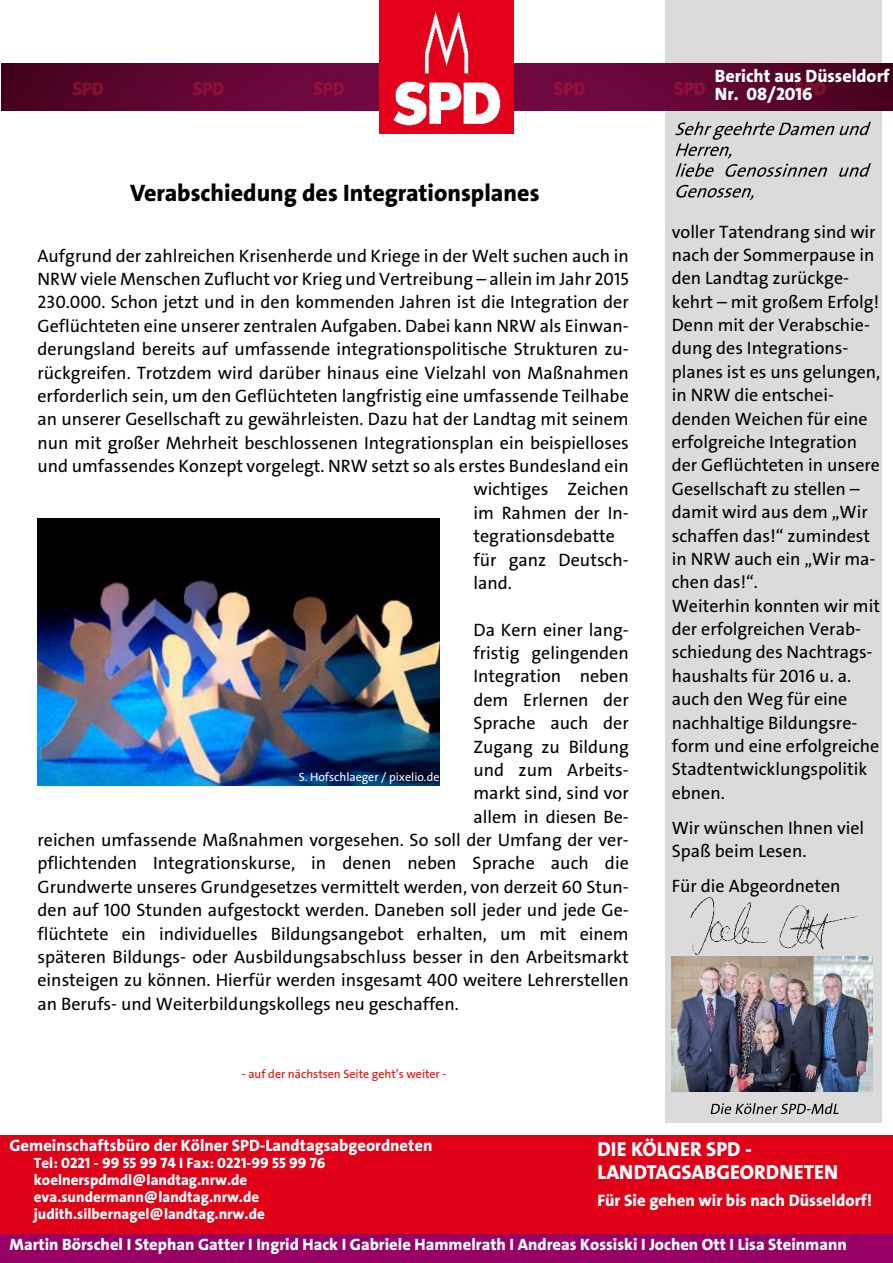
<style>
.page{position:relative;width:893px;height:1263px;background:#fff}
.page>*{position:absolute;margin:0;border:0;box-sizing:border-box;transform-origin:0 0}
.t1{font:24px "The Sans LP8 Ex Bld";color:#000}
.t2{font:20.4px/23.1px "The Sans LP8 Ex Bld";color:#fff}
.t3{font:18px/23.4px "The Sans LP5 Plain";color:#000}
.t4{font:18px/18px "The Sans LP8 Ex Bld";color:#fff}
.t5{font:16.65px "The Sans LP8 Ex Bld";color:#fff}
.t6{font:16.5px "The Sans LP8 Ex Bld";color:#fff}
.t7{font:15px/17.1px "The Sans LP8 Ex Bld";color:#fff}
.t8{font:12px "The Sans LP5 Plain";color:#f00}
.t9{font:12px "The Sans LP5 Plain";color:#fff}
</style>
<div class="page">
<div style="left:0;top:1136px;width:893px;height:98px;background:#e00018"></div>
<div style="left:0;top:1234px;width:893px;height:29px;background:#906"></div>
<div style="left:666px;top:0;width:216px;height:1123px;background:#dbdbdb"></div>
<svg style="left:675px;top:122px;width:196px;height:55px"></svg>
<svg style="left:676px;top:185px;width:78px;height:15px"></svg>
<img style="left:1px;top:64px;width:892px;height:46px">
<img style="left:380px;top:0;width:133px;height:133px">
<img style="left:671px;top:957px;width:201px;height:134px">
<img style="left:686px;top:897px;width:180px;height:66px">
<svg style="left:711px;top:1103px;width:128px;height:11px"></svg>
<img style="left:38px;top:518px;width:401px;height:268px">
<h1 class="t1" style="left:130px;top:183px;width:411px">Verabschiedung des Integrationsplanes</h1>
<p class="t3" style="left:38px;top:246px;width:593px">Aufgrund der zahlreichen Krisenherde und Kriege in der Welt suchen auch in</p>
<p class="t3" style="left:38px;top:269px;width:593px">NRW viele Menschen Zuflucht vor Krieg und Vertreibung – allein im Jahr 2015</p>
<p class="t3" style="left:38px;top:292px;width:593px">230.000. Schon jetzt und in den kommenden Jahren ist die Integration der</p>
<p class="t3" style="left:38px;top:316px;width:593px">Geflüchteten eine unserer zentralen Aufgaben. Dabei kann NRW als Einwan-</p>
<p class="t3" style="left:38px;top:339px;width:593px">derungsland bereits auf umfassende integrationspolitische Strukturen zu-</p>
<p class="t3" style="left:38px;top:362px;width:593px">rückgreifen. Trotzdem wird darüber hinaus eine Vielzahl von Maßnahmen</p>
<p class="t3" style="left:38px;top:386px;width:593px">erforderlich sein, um den Geflüchteten langfristig eine umfassende Teilhabe</p>
<p class="t3" style="left:38px;top:409px;width:593px">an unserer Gesellschaft zu gewährleisten. Dazu hat der Landtag mit seinem</p>
<p class="t3" style="left:38px;top:433px;width:593px">nun mit großer Mehrheit beschlossenen Integrationsplan ein beispielloses</p>
<p class="t3" style="left:38px;top:456px;width:593px">und umfassendes Konzept vorgelegt. NRW setzt so als erstes Bundesland ein</p>
<p class="t3" style="left:473px;top:479px;width:157px">wichtiges Zeichen</p>
<p class="t3" style="left:473px;top:503px;width:157px">im Rahmen der In-</p>
<p class="t3" style="left:473px;top:526px;width:143px">tegrationsdebatte</p>
<p class="t3" style="left:473px;top:549px;width:157px">für ganz Deutsch-</p>
<p class="t3" style="left:473px;top:573px;width:40px">land.</p>
<p class="t3" style="left:473px;top:620px;width:157px">Da Kern einer lang-</p>
<p class="t3" style="left:473px;top:643px;width:157px">fristig gelingenden</p>
<p class="t3" style="left:473px;top:666px;width:157px">Integration neben</p>
<p class="t3" style="left:473px;top:690px;width:157px">dem Erlernen der</p>
<p class="t3" style="left:473px;top:713px;width:157px">Sprache auch der</p>
<p class="t3" style="left:473px;top:736px;width:157px">Zugang zu Bildung</p>
<p class="t3" style="left:473px;top:760px;width:157px">und zum Arbeits-</p>
<p class="t3" style="left:473px;top:783px;width:157px">markt sind, sind vor</p>
<p class="t3" style="left:473px;top:807px;width:157px">allem in diesen Be-</p>
<p class="t3" style="left:38px;top:830px;width:593px">reichen umfassende Maßnahmen vorgesehen. So soll der Umfang der ver-</p>
<p class="t3" style="left:38px;top:853px;width:593px">pflichtenden Integrationskurse, in denen neben Sprache auch die</p>
<p class="t3" style="left:38px;top:877px;width:593px">Grundwerte unseres Grundgesetzes vermittelt werden, von derzeit 60 Stun-</p>
<p class="t3" style="left:38px;top:900px;width:593px">den auf 100 Stunden aufgestockt werden. Daneben soll jeder und jede Ge-</p>
<p class="t3" style="left:38px;top:923px;width:593px">flüchtete ein individuelles Bildungsangebot erhalten, um mit einem</p>
<p class="t3" style="left:38px;top:947px;width:593px">späteren Bildungs- oder Ausbildungsabschluss besser in den Arbeitsmarkt</p>
<p class="t3" style="left:38px;top:970px;width:593px">einsteigen zu können. Hierfür werden insgesamt 400 weitere Lehrerstellen</p>
<p class="t3" style="left:38px;top:994px;width:423px">an Berufs- und Weiterbildungskollegs neu geschaffen.</p>
<p class="t9" style="left:299px;top:772px;width:142px">S. Hofschlaeger / pixelio.de</p>
<p class="t8" style="left:242px;top:1069px;width:206px">- auf der nächstsen Seite geht’s weiter -</p>
<p class="t4" style="left:715px;top:68px;width:176px">Bericht aus Düsseldorf<br>Nr. 08/2016</p>
<p class="t3" style="left:672px;top:222px;width:210px">voller Tatendrang sind wir nach der Sommerpause in den Landtag zurückge&shy;kehrt – mit großem Erfolg!<br>Denn mit der Verabschie&shy;dung des Integrations&shy;planes ist es uns gelungen, in NRW die entschei&shy;denden Weichen für eine erfolgreiche Integration der Geflüchteten in unsere<br>Gesellschaft zu stellen – damit wird aus dem „Wir schaffen das!“ zumindest in NRW auch ein „Wir ma&shy;chen das!“.<br>Weiterhin konnten wir mit der erfolgreichen Verab&shy;schiedung des Nachtrags&shy;haushalts für 2016 u. a. auch den Weg für eine nachhaltige Bildungsre&shy;form und eine erfolgreiche<br>Stadtentwicklungspolitik ebnen.</p>
<p class="t3" style="left:672px;top:818px;width:194px">Wir wünschen Ihnen viel<br>Spaß beim Lesen.</p>
<p class="t3" style="left:672px;top:876px;width:170px">Für die Abgeordneten</p>
<p class="t2" style="left:597px;top:1140px;width:242px">DIE KÖLNER SPD -<br>LANDTAGSABGEORDNETEN</p>
<p class="t5" style="left:597px;top:1194px;width:276px">Für Sie gehen wir bis nach Düsseldorf!</p>
<p class="t6" style="left:10px;top:1138px;width:424px">Gemeinschaftsbüro der Kölner SPD-Landtagsabgeordneten</p>
<p class="t7" style="left:34px;top:1156px;width:293px">Tel: 0221 - 99 55 99 74 I Fax: 0221-99 55 99 76 koelnerspdmdl@landtag.nrw.de eva.sundermann@landtag.nrw.de judith.silbernagel@landtag.nrw.de</p>
<p class="t6" style="left:10px;top:1238px;width:839px">Martin Börschel I Stephan Gatter I Ingrid Hack I Gabriele Hammelrath I Andreas Kossiski I Jochen Ott I Lisa Steinmann</p>
</div>
